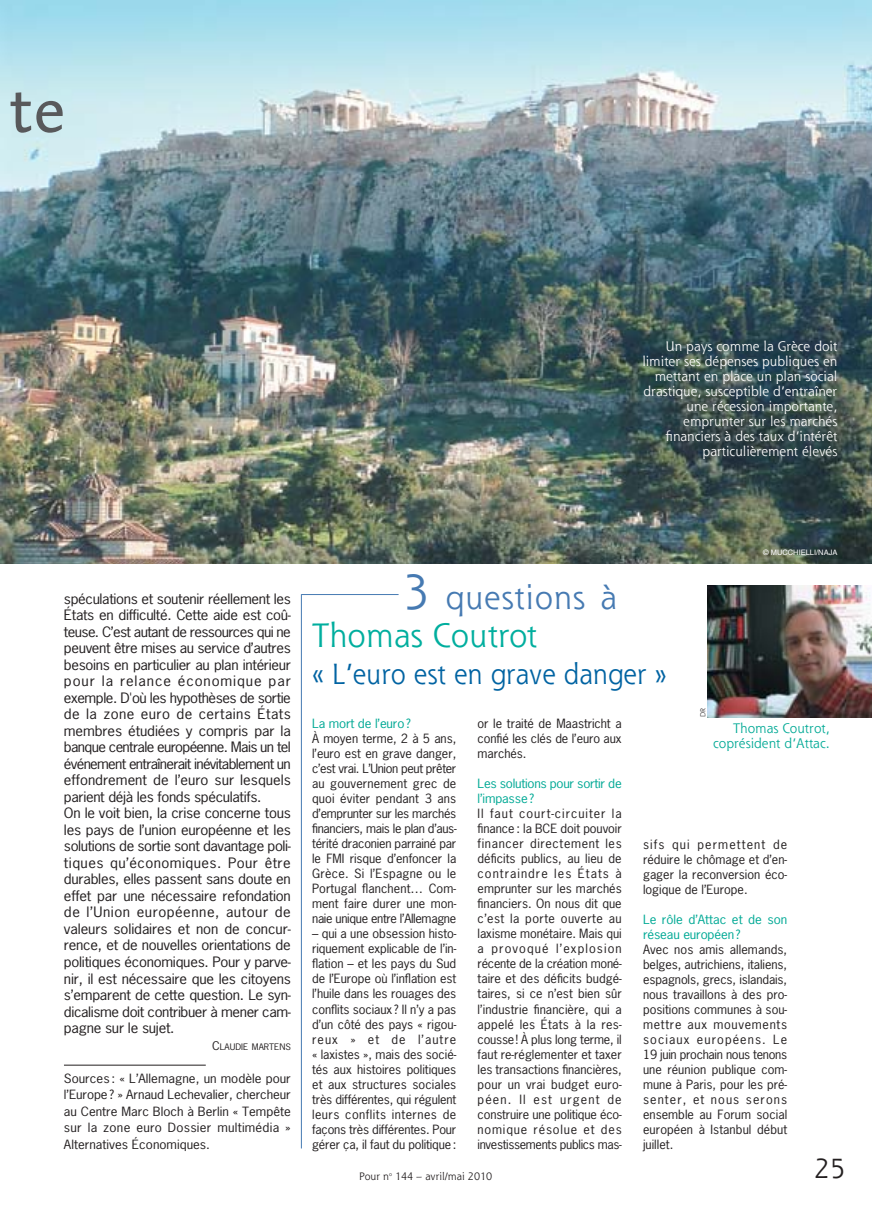
<style>
.page{position:relative;width:872px;height:1211px;background:#fff}
.page>*{position:absolute;margin:0;border:0;box-sizing:border-box;transform-origin:0 0}
.t1{font:63px "Aroma LT";color:#58595b}
.t2{font:33px/37px "Shannon";color:#00ae9e}
.t3{font:28.5px "Shannon";color:#0063a2;scale:.95 1}
.t4{font:27px "Shannon";color:#231f20}
.t5{font:13.5px/16.5px "News Gothic";letter-spacing:-.015em;color:#231f20;scale:1.1 1}
.t6{font:13.5px/15px "Shannon";color:#fff;text-align:right}
.t7{font:13.5px/15px "Shannon";color:#00a995;text-align:right}
.t8{font:12px/15px "News Gothic";color:#231f20;text-align:justify;scale:1.05 1}
.t9{font:12px/16.5px "News Gothic";color:#231f20;text-align:justify;scale:1.1 1}
.t10{font:12px/15px "News Gothic";letter-spacing:-.01em;color:#00a995;scale:1.1 1}
.t11{font:10.5px "Shannon";color:#231f20}
.t12{font:8.4px "News Gothic";color:#231f20;scale:1.1 1}
.t13{font:7.5px "Helvetica";color:#fff}
.t14{font:300 7.5px "Aroma LT";color:#231f20}
.s1{font-size:11.25px}
.s2{font-size:48px;color:#467ab2}
.s3{color:#467ab2}
</style>
<div class="page">
<img style="left:1px;top:0;width:871px;height:563px">
<hr style="left:64px;top:1064px;width:142px;height:1px;background:#231f20">
<img style="left:707px;top:586px;width:165px;height:131px">
<hr style="left:301px;top:594px;width:1px;height:554px;background:#467ab2">
<hr style="left:301px;top:594px;width:97px;height:1px;background:#467ab2">
<h1 class="t1" style="left:8px;top:86px;width:60px">te</h1>
<p class="t6" style="left:642px;top:340px;width:196px">Un pays comme la Grèce doit limiter ses dépenses publiques en mettant en place un plan social drastique, susceptible d’entraîner une récession importante, emprunter sur les marchés financiers à des taux d’intérêt particulièrement élevés</p>
<p class="t5" style="left:64px;top:591px;width:208px">spéculations et soutenir réellement les États en difficulté. Cette aide est coû&shy;teuse. C’est autant de ressources qui ne peuvent être mises au service d’autres besoins en particulier au plan intérieur pour la relance économique par exemple. D'où les hypothèses de sortie de la zone euro de certains États membres étudiées y compris par la banque centrale européenne. Mais un tel événement entraînerait inévitablement un effondrement de l’euro sur lesquels parient déjà les fonds spéculatifs.<br>On le voit bien, la crise concerne tous les pays de l’union européenne et les solutions de sortie sont davantage poli&shy;tiques qu’économiques. Pour être durables, elles passent sans doute en effet par une nécessaire refondation de l’Union européenne, autour de valeurs solidaires et non de concur&shy;rence, et de nouvelles orientations de politiques économiques. Pour y parve&shy;nir, il est nécessaire que les citoyens s’emparent de cette question. Le syn&shy;dicalisme doit contribuer à mener cam&shy;pagne sur le sujet.</p>
<p class="t12" style="left:212px;top:1043px;width:73px"><span class="s1">C</span>LAUDIE MARTENS</p>
<p class="t9" style="left:64px;top:1070px;width:208px">Sources : « L’Allemagne, un modèle pour l’Europe? » Arnaud Lechevalier, chercheur au Centre Marc Bloch à Berlin « Tempête sur la zone euro Dossier multimédia » Alternatives Économiques.</p>
<h2 class="t2" style="left:312px;top:582px;width:306px;text-indent:90px"><span class="s2">3</span> <span class="s3">questions à<br></span>Thomas Coutrot</h2>
<h3 class="t3" style="left:312px;top:662px;width:374px">« L’euro est en grave danger »</h3>
<p class="t14" style="left:700px;top:717px;width:11px;rotate:-90deg">DR</p>
<p class="t13" style="left:763px;top:550px;width:76px">© MUCCHIELLI/NAJA</p>
<p class="t10" style="left:312px;top:717px;width:91px">La mort de l’euro?</p>
<p class="t8" style="left:312px;top:732px;width:139px">À moyen terme, 2 à 5 ans, l’euro est en grave danger, c’est vrai. L’Union peut prêter au gouvernement grec de quoi éviter pendant 3 ans d’emprunter sur les marchés financiers, mais le plan d’aus&shy;térité draconien parrainé par le FMI risque d’enfoncer la Grèce. Si l’Espagne ou le Portugal flanchent… Com&shy;ment faire durer une mon&shy;naie unique entre l’Allemagne</p>
<p class="t8" style="left:312px;top:927px;width:139px">– qui a une obsession histo&shy;riquement explicable de l’in&shy;flation – et les pays du Sud de l’Europe où l’inflation est l’huile dans les rouages des conflits sociaux? Il n’y a pas d’un côté des pays « rigou&shy;reux » et de l’autre « laxistes », mais des socié&shy;tés aux histoires politiques et aux structures sociales très différentes, qui régulent leurs conflits internes de façons très différentes. Pour gérer ça, il faut du politique:</p>
<p class="t8" style="left:477px;top:717px;width:139px">or le traité de Maastricht a confié les clés de l’euro aux marchés.</p>
<p class="t10" style="left:477px;top:777px;width:132px">Les solutions pour sortir de l’impasse?</p>
<p class="t8" style="left:477px;top:807px;width:139px">Il faut court-circuiter la finance: la BCE doit pouvoir financer directement les déficits publics, au lieu de contraindre les États à emprunter sur les marchés financiers. On nous dit que c’est la porte ouverte au laxisme monétaire. Mais qui a provoqué l’explosion récente de la création moné&shy;taire et des déficits budgé&shy;taires, si ce n’est bien sûr l’industrie financière, qui a appelé les États à la res&shy;cousse! À plus long terme, il faut re-réglementer et taxer les transactions financières, pour un vrai budget euro&shy;péen. Il est urgent de construire une politique éco&shy;nomique résolue et des investissements publics mas-</p>
<p class="t11" style="left:359px;top:1172px;width:134px">Pour n<sup>o</sup> 144 – avril/mai 2010</p>
<p class="t7" style="left:713px;top:722px;width:118px">Thomas Coutrot, coprésident d’Attac.</p>
<p class="t8" style="left:643px;top:837px;width:139px">sifs qui permettent de réduire le chômage et d’en&shy;gager la reconversion éco&shy;logique de l’Europe.</p>
<p class="t10" style="left:643px;top:912px;width:132px">Le rôle d’Attac et de son réseau européen?</p>
<p class="t8" style="left:643px;top:942px;width:139px">Avec nos amis allemands, belges, autrichiens, italiens, espagnols, grecs, islandais, nous travaillons à des pro&shy;positions communes à sou&shy;mettre aux mouvements sociaux européens. Le 19 juin prochain nous tenons une réunion publique com&shy;mune à Paris, pour les pré&shy;senter, et nous serons ensemble au Forum social européen à Istanbul début juillet.</p>
<h3 class="t4" style="left:814px;top:1157px;width:32px">25</h3>
</div>
